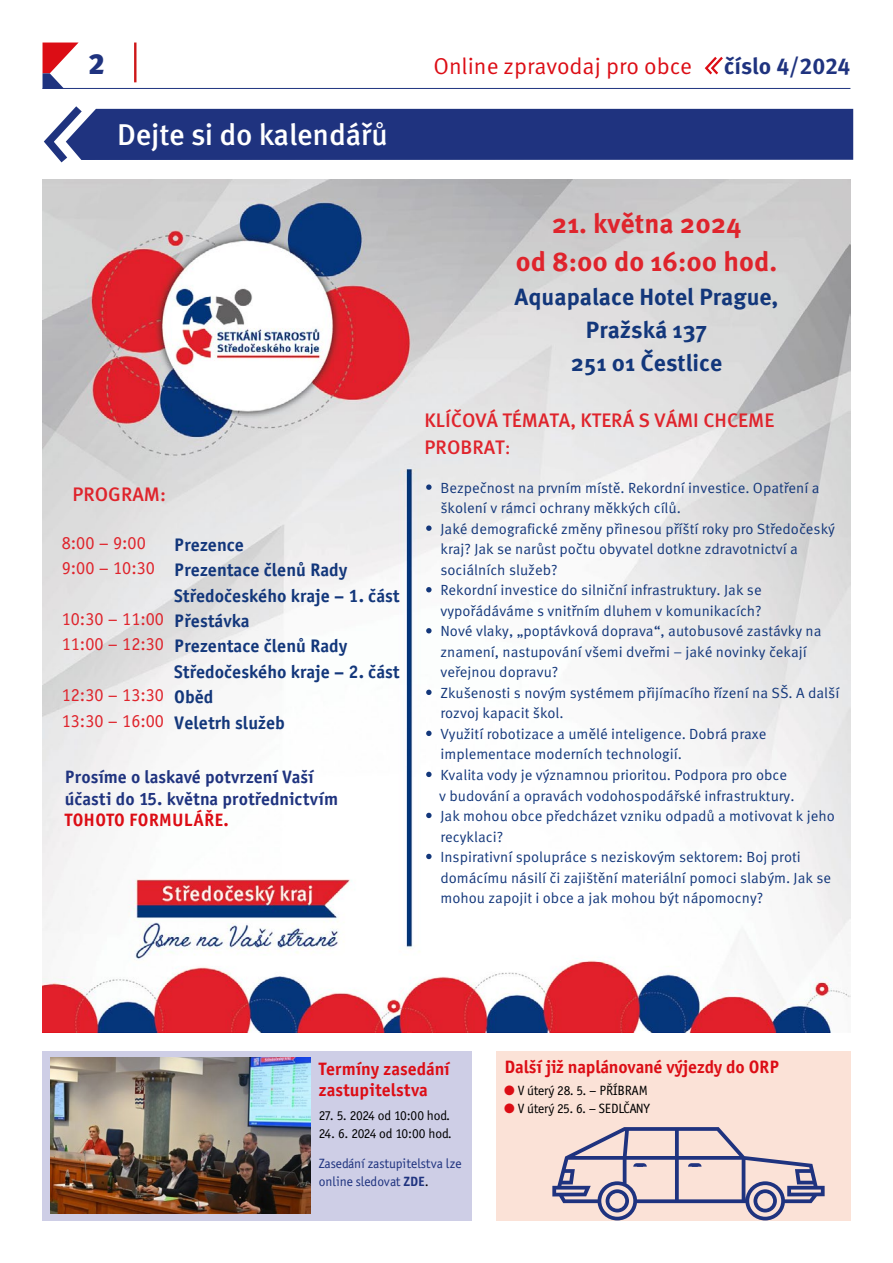
<style>
.page{position:relative;width:893px;height:1263px;background:#fff}
.page>*{position:absolute;margin:0;border:0;box-sizing:border-box;transform-origin:0 0}
.t1{font:500 30px "Meta Pro";letter-spacing:-.01em;color:#fff}
.t2{font:900 28.95px "Meta Pro";color:#1f337f}
.t3{font:700 27.3px/38.1px "Meta Pro";color:#df242c;text-align:center}
.t4{font:700 23.4px/32.7px "Meta Pro";color:#13377b;text-align:center}
.t5{font:22.95px "Meta Pro";color:#dc0d15}
.t6{font:700 22.95px "Meta Pro";color:#1f337f}
.t7{font:500 19.5px/27.3px "Meta Pro";color:#df242c}
.t8{font:18.3px/25.3px "Officina Sans Bold ITC";color:#13377b}
.t9{font:18.3px/25.3px "Officina Sans Book ITC";color:#df242c}
.t10{font:18px/21px "Officina Sans Bold ITC";color:#dc0d15}
.t11{font:18px/21.6px "Officina Sans Bold ITC";color:#1f337f}
.t12{font:14.7px/20.5px "Meta Pro";color:#13377b}
.t13{font:13.5px "Officina Sans Book ITC";letter-spacing:-.02em;color:#000}
.t14{font:13.5px/18px "Officina Sans Book ITC";letter-spacing:-.01em;color:#1f337f}
.s1{font-weight:400}
.s2{font-family:"Officina Sans Bold ITC"}
.s3{color:#000}
.s4{color:#dc0d15}
</style>
<div class="page">
<svg style="left:43px;top:43px;width:35px;height:45px"></svg>
<hr style="left:43px;top:88px;width:807px;height:1px;background:#1f337f">
<hr style="left:134px;top:43px;width:2px;height:39px;background:#cd1719">
<svg style="left:704px;top:57px;width:19px;height:18px"></svg>
<svg style="left:44px;top:106px;width:809px;height:57px;background:#3c4d8f"></svg>
<div style="left:43px;top:1051px;width:429px;height:169px;background:#cecee6"></div>
<img style="left:51px;top:1057px;width:259px;height:157px">
<div style="left:496px;top:1051px;width:354px;height:169px;background:#fbe2d7"></div>
<svg style="left:552px;top:1127px;width:273px;height:93px"></svg>
<img style="left:43px;top:180px;width:807px;height:852px">
<svg style="left:426px;top:484px;width:6px;height:6px"></svg>
<svg style="left:426px;top:525px;width:6px;height:6px"></svg>
<svg style="left:426px;top:587px;width:6px;height:5px"></svg>
<svg style="left:426px;top:628px;width:6px;height:5px"></svg>
<svg style="left:426px;top:690px;width:6px;height:5px"></svg>
<svg style="left:426px;top:731px;width:6px;height:5px"></svg>
<svg style="left:426px;top:772px;width:6px;height:5px"></svg>
<svg style="left:426px;top:813px;width:6px;height:5px"></svg>
<svg style="left:426px;top:854px;width:6px;height:5px"></svg>
<h2 class="t2" style="left:88px;top:41px;width:18px">2</h2>
<h3 class="t5" style="left:433px;top:49px;width:260px">Online zpravodaj pro obce</h3>
<h3 class="t6" style="left:724px;top:49px;width:128px">číslo 4/2024</h3>
<h1 class="t1" style="left:117px;top:111px;width:272px">Dejte si do kalendářů</h1>
<h3 class="t7" style="left:72px;top:479px;width:95px">PROGRAM:</h3>
<p class="t9" style="left:62px;top:530px;width:95px">8:00 – 9:00<br>9:00 – 10:30</p>
<p class="t9" style="left:62px;top:606px;width:104px">10:30 – 11:00<br>11:00 – 12:30</p>
<p class="t9" style="left:62px;top:682px;width:104px">12:30 – 13:30<br>13:30 – 16:00</p>
<p class="t8" style="left:174px;top:532px;width:227px">Prezence<br>Prezentace členů Rady<br>Středočeského kraje – 1. část<br>Přestávka<br>Prezentace členů Rady<br>Středočeského kraje – 2. část<br>Oběd<br>Veletrh služeb</p>
<p class="t11" style="left:65px;top:766px;width:275px">Prosíme o laskavé potvrzení Vaší účasti do 15. května protřednictvím</p>
<p class="t10" style="left:65px;top:809px;width:165px">TOHOTO FORMULÁŘE.</p>
<h3 class="t3" style="left:516px;top:203px;width:263px">21. května 2024<br>od 8:00 do 16:00 hod.</h3>
<h3 class="t4" style="left:515px;top:279px;width:265px">Aquapalace Hotel Prague,<br>Pražská 137<br>251 01 Čestlice</h3>
<h3 class="t7" style="left:425px;top:405px;width:351px">KLÍČOVÁ TÉMATA, KTERÁ S VÁMI CHCEME<br>PROBRAT<span class="s1">:</span></h3>
<p class="t12" style="left:439px;top:476px;width:402px">Bezpečnost na prvním místě. Rekordní investice. Opatření a školení v rámci ochrany měkkých cílů.<br>Jaké demografické změny přinesou příští roky pro Středočeský kraj? Jak se narůst počtu obyvatel dotkne zdravotnictví a sociálních služeb?<br>Rekordní investice do silniční infrastruktury. Jak se vypořádáváme s vnitřním dluhem v komunikacích?<br>Nové vlaky, „poptávková doprava“, autobusové zastávky na znamení, nastupování všemi dveřmi – jaké novinky čekají veřejnou dopravu?<br>Zkušenosti s novým systémem přijímacího řízení na SŠ. A další rozvoj kapacit škol.<br>Využití robotizace a umělé inteligence. Dobrá praxe implementace moderních technologií.<br>Kvalita vody je významnou prioritou. Podpora pro obce<br>v budování a opravách vodohospodářské infrastruktury.<br>Jak mohou obce předcházet vzniku odpadů a motivovat k jeho recyklaci?<br>Inspirativní spolupráce s neziskovým sektorem: Boj proti domácímu násilí či zajištění materiální pomoci slabým. Jak se mohou zapojit i obce a jak mohou být nápomocny?</p>
<p class="t10" style="left:319px;top:1058px;width:132px">Termíny zasedání zastupitelstva</p>
<p class="t13" style="left:319px;top:1108px;width:131px">27. 5. 2024 od 10:00 hod.</p>
<p class="t13" style="left:319px;top:1126px;width:132px">24. 6. 2024 od 10:00 hod.</p>
<p class="t14" style="left:319px;top:1154px;width:144px">Zasedání zastupitelstva lze online sledovat <span class="s2">ZDE</span><span class="s3">.</span></p>
<p class="t10" style="left:505px;top:1056px;width:276px">Další již naplánované výjezdy do ORP</p>
<p class="t13" style="left:504px;top:1083px;width:145px"><span class="s4">●</span> V úterý 28. 5. – PŘÍBRAM</p>
<p class="t13" style="left:504px;top:1101px;width:147px"><span class="s4">●</span> V úterý 25. 6. – SEDLČANY</p>
</div>
